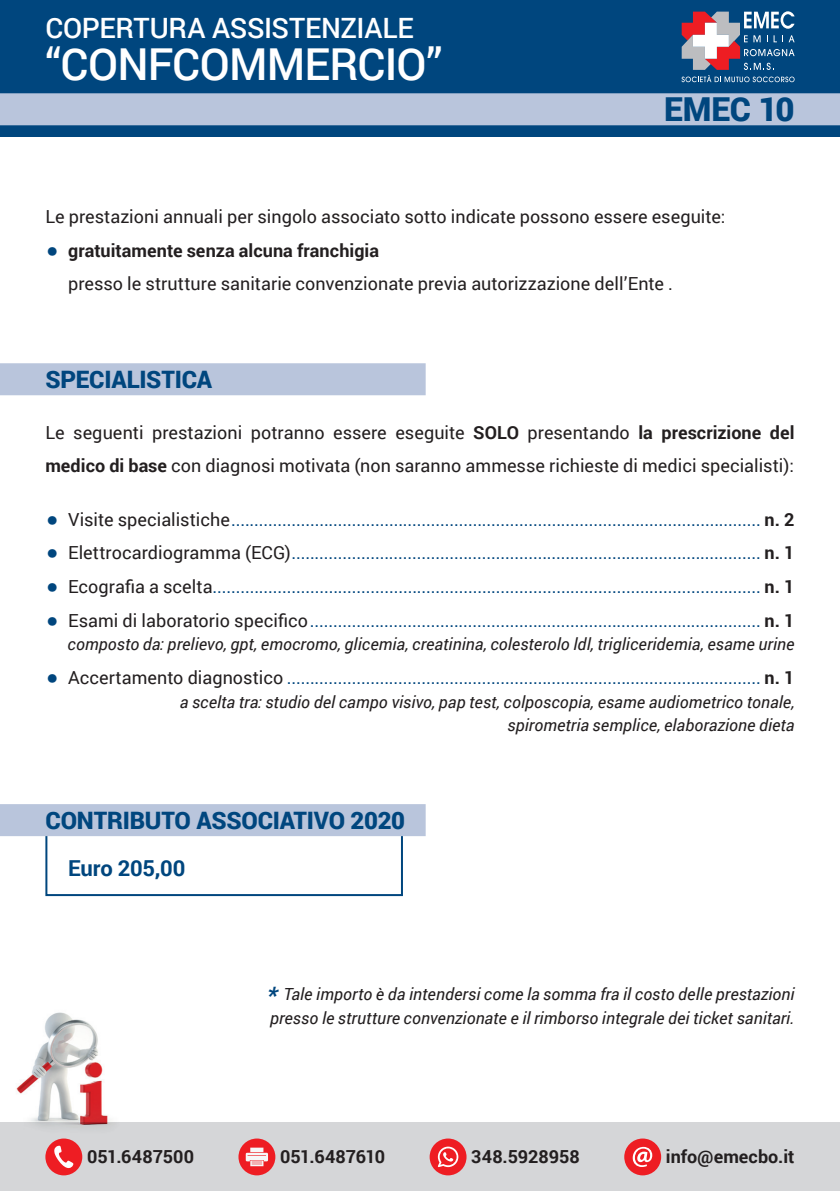
<style>
.page{position:relative;width:840px;height:1191px;background:#fff}
.page>*{position:absolute;margin:0;border:0;box-sizing:border-box;transform-origin:0 0}
.t1{font:500 44px "Roboto";letter-spacing:-.02em;color:#fff}
.t2{font:900 33px "Roboto";letter-spacing:-.01em;color:#00467e}
.t3{font:500 28px "Roboto";letter-spacing:-.01em;color:#fff}
.t4{font:900 24px "Roboto";letter-spacing:-.01em;color:#00467e}
.t5{font:700 22px "Roboto";letter-spacing:-.01em;color:#00467e}
.t6{font:18px "Roboto";letter-spacing:.005em;color:#00467e}
.t7{font:18px/33.6px "Roboto";color:#231f20}
.t8{font:700 18px "Roboto";color:#231f20}
.t9{font:italic 16.8px/23.6px "Roboto";letter-spacing:.005em;color:#231f20;text-align:right}
.s1{font-family:"Giza Seven Nine";color:#00467e}
.s2{font-weight:700}
.s3{font-family:"Giza Seven Nine"}
.s4{color:#231f20}
.s5{font-weight:700;color:#231f20}
.s6{font-weight:700;font-size:24px;color:#00467e}
</style>
<div class="page">
<div style="left:45px;top:828px;width:358px;height:68px;background:#fff;border:2px solid #00467e"></div>
<div style="left:0;top:0;width:839px;height:136px;background:#00467e"></div>
<div style="left:0;top:93px;width:839px;height:32px;background:#b9c5dc"></div>
<svg style="left:681px;top:11px;width:113px;height:71px"></svg>
<div style="left:0;top:1123px;width:839px;height:68px;background:#d5d6d8"></div>
<div style="left:45px;top:1138px;width:37px;height:37px;background:#ee1d23;border-radius:50%"></div>
<svg style="left:54px;top:1145px;width:19px;height:23px"></svg>
<div style="left:238px;top:1138px;width:37px;height:37px;background:#ee1d23;border-radius:50%"></div>
<svg style="left:245px;top:1147px;width:23px;height:19px"></svg>
<div style="left:429px;top:1138px;width:37px;height:37px;background:#ee1d23;border-radius:50%"></div>
<svg style="left:437px;top:1146px;width:21px;height:21px"></svg>
<div style="left:624px;top:1138px;width:36px;height:37px;background:#ee1d23;border-radius:50%"></div>
<svg style="left:632px;top:1146px;width:20px;height:21px"></svg>
<img style="left:9px;top:1012px;width:115px;height:116px">
<div style="left:0;top:363px;width:425px;height:32px;background:#b9c5dc"></div>
<div style="left:0;top:804px;width:425px;height:32px;background:#b9c5dc"></div>
<h3 class="t3" style="left:45px;top:8px;width:369px">COPERTURA ASSISTENZIALE</h3>
<h1 class="t1" style="left:45px;top:33px;width:398px">“CONFCOMMERCIO”</h1>
<h2 class="t2" style="left:663px;top:86px;width:132px">EMEC 10</h2>
<p class="t7" style="left:45px;top:199px;width:681px">Le prestazioni annuali per singolo associato sotto indicate possono essere eseguite:</p>
<p class="t7" style="left:68px;top:233px;width:606px;text-indent:-23px"><span class="s1">•</span> <span class="s2">gratuitamente senza alcuna franchigia<br></span>presso le strutture sanitarie convenzionate previa autorizzazione dell’Ente .</p>
<h3 class="t4" style="left:45px;top:362px;width:168px">SPECIALISTICA</h3>
<p class="t7" style="left:45px;top:415px;width:750px">Le seguenti prestazioni potranno essere eseguite <span class="s2">SOLO</span> presentando <span class="s2">la prescrizione del medico di base</span> con diagnosi motivata (non saranno ammesse richieste di medici specialisti):</p>
<p class="t6" style="left:45px;top:506px;width:750px"><span class="s3">•</span> <span class="s4">Visite specialistiche</span>.................................................................................................................. <span class="s5">n. 2</span></p>
<p class="t6" style="left:45px;top:540px;width:750px"><span class="s3">•</span> <span class="s4">Elettrocardiogramma (ECG)</span>..................................................................................................... <span class="s5">n. 1</span></p>
<p class="t6" style="left:45px;top:574px;width:750px"><span class="s3">•</span> <span class="s4">Ecografia a scelta</span>...................................................................................................................... <span class="s5">n. 1</span></p>
<p class="t6" style="left:45px;top:607px;width:750px"><span class="s3">•</span> <span class="s4">Esami di laboratorio specifico</span>................................................................................................. <span class="s5">n. 1</span></p>
<p class="t9" style="left:68px;top:632px;width:728px">composto da: prelievo, gpt, emocromo, glicemia, creatinina, colesterolo ldl, trigliceridemia, esame urine</p>
<p class="t6" style="left:45px;top:665px;width:750px"><span class="s3">•</span> <span class="s4">Accertamento diagnostico</span> ...................................................................................................... <span class="s5">n. 1</span></p>
<p class="t9" style="left:180px;top:689px;width:616px">a scelta tra: studio del campo visivo, pap test, colposcopia, esame audiometrico tonale, spirometria semplice, elaborazione dieta</p>
<h3 class="t4" style="left:45px;top:803px;width:361px">CONTRIBUTO ASSOCIATIVO 2020</h3>
<p class="t5" style="left:68px;top:852px;width:119px">Euro 205,00</p>
<p class="t9" style="left:267px;top:982px;width:529px;text-align:left"><span class="s6">*</span> Tale importo è da intendersi come la somma fra il costo delle prestazioni presso le strutture convenzionate e il rimborso integrale dei ticket sanitari.</p>
<p class="t8" style="left:87px;top:1144px;width:108px">051.6487500</p>
<p class="t8" style="left:280px;top:1144px;width:106px">051.6487610</p>
<p class="t8" style="left:471px;top:1144px;width:110px">348.5928958</p>
<p class="t8" style="left:665px;top:1144px;width:130px">info@emecbo.it</p>
</div>
